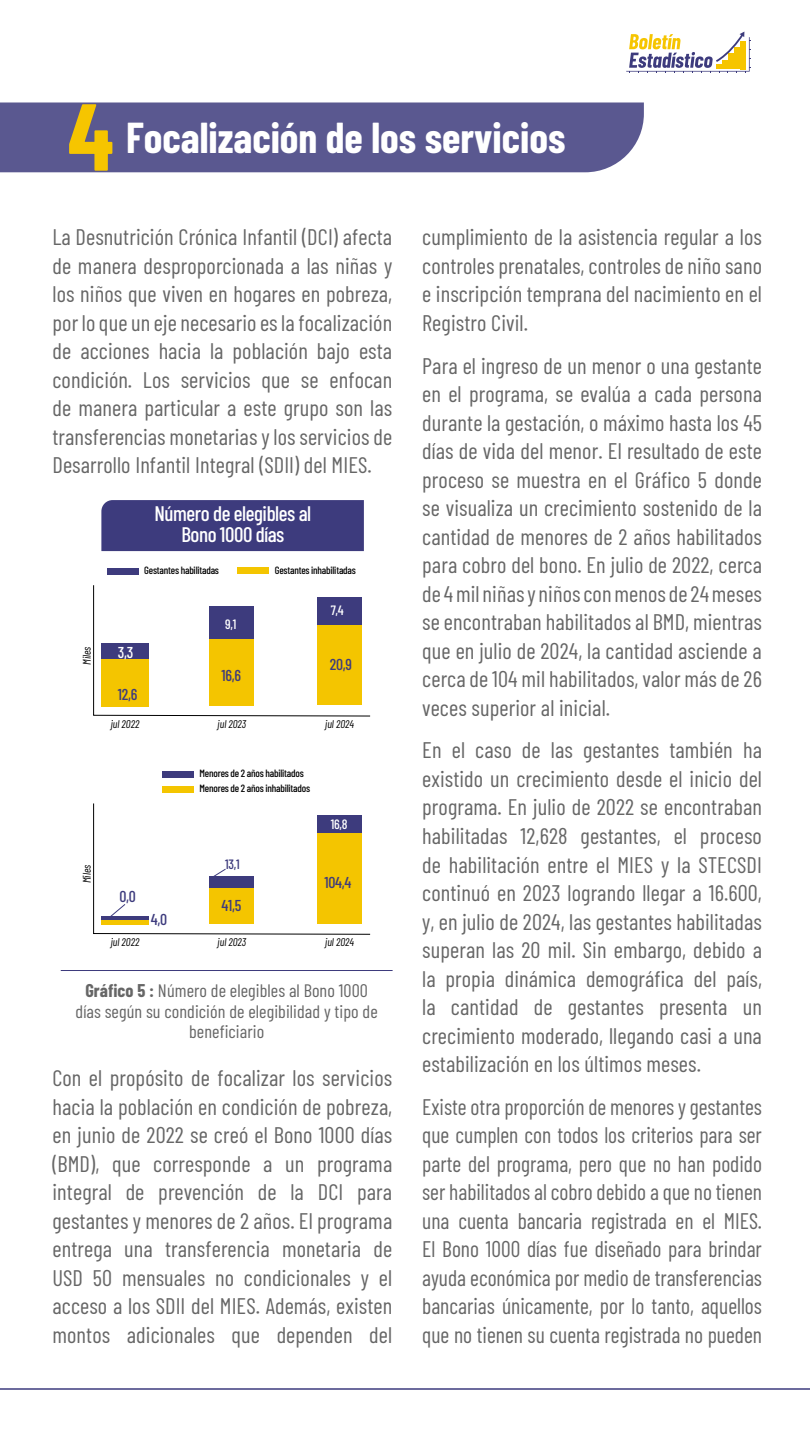
<style>
.page{position:relative;width:810px;height:1440px;background:#fff}
.page>*{position:absolute;margin:0;border:0;box-sizing:border-box;transform-origin:0 0}
.t1{font:700 42.22px "Barlow Condensed";color:#fff}
.t2{font:22.5px/28.5px "Barlow Condensed";letter-spacing:.005em;color:#666;text-align:justify}
.t3{font:22.5px/28.5px "Barlow Condensed";letter-spacing:.005em;color:#666;text-align:justify;scale:.96 1}
.t4{font:500 21px/20.3px "Barlow Condensed";letter-spacing:-.02em;color:#fff;text-align:center}
.t5{font:18px/20.2px "Barlow Condensed";letter-spacing:.005em;color:#666;text-align:center}
.t6{font:500 15.75px "Barlow Condensed";letter-spacing:-.02em;color:#3d3b7d}
.t7{font:500 15.75px "Barlow Condensed";color:#fff}
.t8{font:500 13.5px "Barlow Condensed";color:#fff}
.t9{font:500 13.5px "Barlow Condensed";color:#3d3b7d}
.t10{font:italic 11.1px "Barlow Condensed";color:#000}
.t11{font:500 10.5px/15.4px "Barlow Condensed";letter-spacing:-.02em;color:#000}
.s1{font-weight:700}
</style>
<div class="page">
<hr style="left:0;top:1388px;width:810px;height:2px;background:#3d3b7d">
<svg style="left:626px;top:32px;width:125px;height:41px"></svg>
<div style="left:0;top:102px;width:644px;height:70px;background:#5a5890"></div>
<svg style="left:93px;top:585px;width:278px;height:132px"></svg>
<div style="left:209px;top:607px;width:45px;height:32px;background:#3d3b7d"></div>
<div style="left:317px;top:597px;width:45px;height:28px;background:#3d3b7d"></div>
<div style="left:107px;top:568px;width:32px;height:7px;background:#3d3b7d"></div>
<div style="left:238px;top:568px;width:31px;height:6px;background:#f4c500"></div>
<div style="left:163px;top:771px;width:31px;height:7px;background:#3d3b7d"></div>
<div style="left:163px;top:786px;width:31px;height:7px;background:#f4c500"></div>
<div style="left:101px;top:500px;width:263px;height:51px;background:#3d3b7d"></div>
<svg style="left:93px;top:803px;width:278px;height:132px"></svg>
<hr style="left:61px;top:970px;width:332px;height:1px;background:#3d3b7d">
<h1 class="t1" style="left:126px;top:108px;width:441px">Focalización de los servicios</h1>
<p class="t2" style="left:52px;top:221px;width:341px">La Desnutrición Crónica Infantil (DCI) afecta de manera desproporcionada a las niñas y los niños que viven en hogares en pobreza, por lo que un eje necesario es la focalización de acciones hacia la población bajo esta condición. Los servicios que se enfocan de manera particular a este grupo son las transferencias monetarias y los servicios de Desarrollo Infantil Integral (SDII) del MIES.</p>
<p class="t4" style="left:154px;top:502px;width:158px">Número de elegibles al<br>Bono 1000 días</p>
<p class="t11" style="left:144px;top:562px;width:76px">Gestantes habilitadas</p>
<p class="t11" style="left:275px;top:562px;width:83px">Gestantes inhabilitadas</p>
<p class="t10" style="left:79px;top:665px;width:20px;rotate:-90deg">Miles</p>
<p class="t7" style="left:118px;top:641px;width:17px">3,3</p>
<p class="t6" style="left:118px;top:683px;width:21px">12,6</p>
<p class="t10" style="left:111px;top:716px;width:30px">jul 2022</p>
<p class="t10" style="left:79px;top:883px;width:20px;rotate:-90deg">Miles</p>
<p class="t6" style="left:119px;top:885px;width:18px">0,0</p>
<p class="t10" style="left:111px;top:934px;width:30px">jul 2022</p>
<p class="t6" style="left:151px;top:908px;width:18px">4,0</p>
<p class="t8" style="left:225px;top:615px;width:13px">9,1</p>
<p class="t6" style="left:222px;top:664px;width:21px">16,6</p>
<p class="t8" style="left:331px;top:601px;width:15px">7,4</p>
<p class="t6" style="left:330px;top:653px;width:24px">20,9</p>
<p class="t10" style="left:218px;top:716px;width:30px">jul 2023</p>
<p class="t10" style="left:325px;top:716px;width:30px">jul 2024</p>
<p class="t11" style="left:200px;top:765px;width:112px">Menores de 2 años habilitados<br>Menores de 2 años inhabilitados</p>
<p class="t9" style="left:225px;top:855px;width:16px">13,1</p>
<p class="t6" style="left:222px;top:894px;width:21px">41,5</p>
<p class="t8" style="left:331px;top:814px;width:18px">16,8</p>
<p class="t6" style="left:325px;top:871px;width:28px">104,4</p>
<p class="t10" style="left:218px;top:934px;width:30px">jul 2023</p>
<p class="t10" style="left:325px;top:934px;width:30px">jul 2024</p>
<p class="t5" style="left:76px;top:979px;width:304px"><span class="s1">Gráfico 5 :</span> Número de elegibles al Bono 1000 días según su condición de elegibilidad y tipo de beneficiario</p>
<p class="t2" style="left:52px;top:1062px;width:341px">Con el propósito de focalizar los servicios hacia la población en condición de pobreza, en junio de 2022 se creó el Bono 1000 días (BMD), que corresponde a un programa integral de prevención de la DCI para gestantes y menores de 2 años. El programa entrega una transferencia monetaria de USD 50 mensuales no condicionales y el acceso a los SDII del MIES. Además, existen montos adicionales que dependen del</p>
<p class="t2" style="left:422px;top:221px;width:341px">cumplimiento de la asistencia regular a los controles prenatales, controles de niño sano e inscripción temprana del nacimiento en el Registro Civil.</p>
<p class="t2" style="left:422px;top:350px;width:341px">Para el ingreso de un menor o una gestante en el programa, se evalúa a cada persona durante la gestación, o máximo hasta los 45 días de vida del menor. El resultado de este proceso se muestra en el Gráfico 5 donde se visualiza un crecimiento sostenido de la cantidad de menores de 2 años habilitados para cobro del bono. En julio de 2022, cerca de 4 mil niñas y niños con menos de 24 meses se encontraban habilitados al BMD, mientras que en julio de 2024, la cantidad asciende a cerca de 104 mil habilitados, valor más de 26 veces superior al inicial.</p>
<p class="t2" style="left:422px;top:734px;width:341px">En el caso de las gestantes también ha existido un crecimiento desde el inicio del programa. En julio de 2022 se encontraban habilitadas 12,628 gestantes, el proceso de habilitación entre el MIES y la STECSDI continuó en 2023 logrando llegar a 16.600, y, en julio de 2024, las gestantes habilitadas superan las 20 mil. Sin embargo, debido a la propia dinámica demográfica del país, la cantidad de gestantes presenta un crecimiento moderado, llegando casi a una estabilización en los últimos meses.</p>
<p class="t3" style="left:422px;top:1091px;width:355px">Existe otra proporción de menores y gestantes que cumplen con todos los criterios para ser parte del programa, pero que no han podido ser habilitados al cobro debido a que no tienen una cuenta bancaria registrada en el MIES.<br>El Bono 1000 días fue diseñado para brindar ayuda económica por medio de transferencias bancarias únicamente, por lo tanto, aquellos que no tienen su cuenta registrada no pueden</p>
</div>
